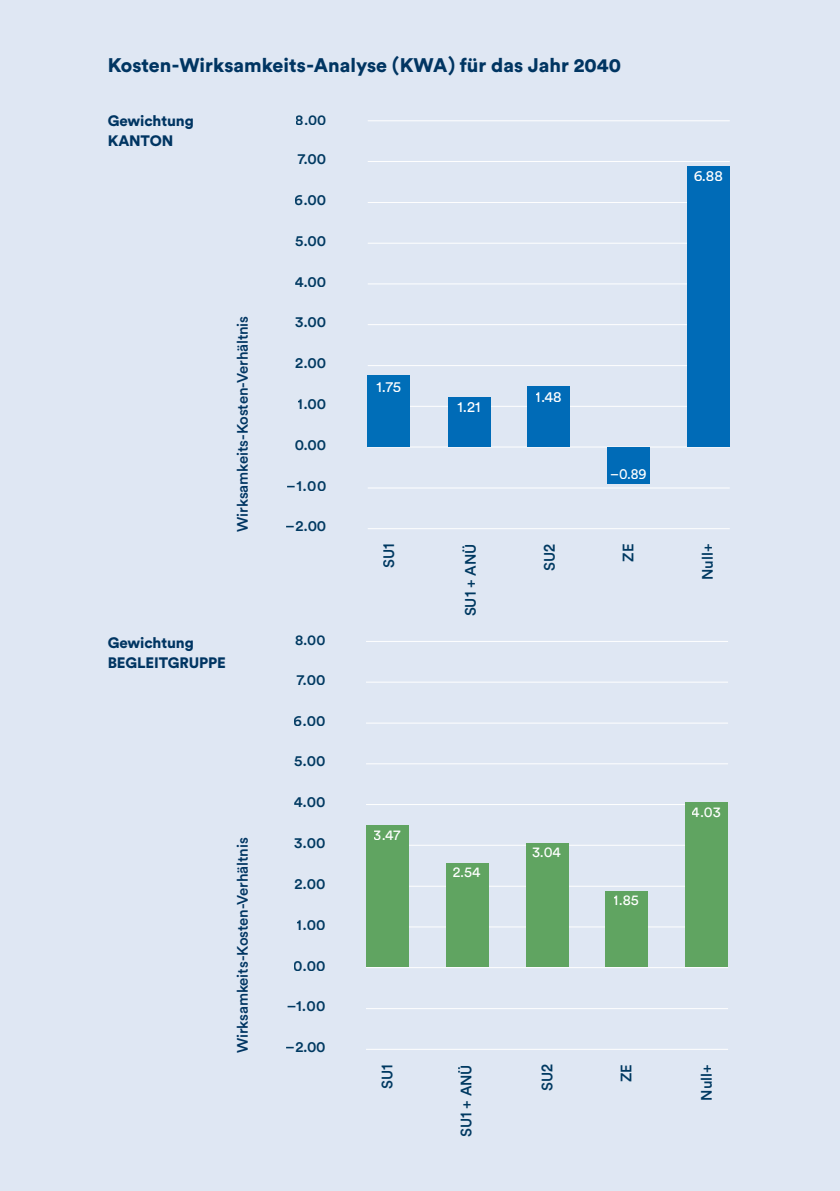
<style>
.page{position:relative;width:840px;height:1191px;background:#fff}
.page>*{position:absolute;margin:0;border:0;box-sizing:border-box;transform-origin:0 0}
.t1{font:900 19.4px "Circular Std";color:#003562}
.t2{font:500 15px "Circular Std";letter-spacing:-.005em;color:#003961}
.t3{font:500 15px "Circular Std";letter-spacing:-.01em;color:#003562}
.t4{font:900 15px/20px "Circular Std";letter-spacing:-.01em;color:#003562}
.t5{font:15px "Circular Std";color:#fff}
.t6{font:15px "Circular Std";color:#fff;scale:.93 1}
.t7{font:14.6px "Circular Std";color:#fff}
.t8{font:500 14.6px "Circular Std";color:#003961}
.s1{font-size:16.4px}
</style>
<div class="page">
<div style="left:0;top:0;width:839px;height:1191px;background:#dfe7f3"></div>
<hr style="left:367px;top:120px;width:362px;height:1px;background:#fff">
<hr style="left:367px;top:161px;width:362px;height:1px;background:#fff">
<hr style="left:367px;top:202px;width:362px;height:1px;background:#fff">
<hr style="left:367px;top:243px;width:362px;height:1px;background:#fff">
<hr style="left:367px;top:283px;width:362px;height:1px;background:#fff">
<hr style="left:367px;top:324px;width:362px;height:1px;background:#fff">
<hr style="left:367px;top:365px;width:362px;height:1px;background:#fff">
<hr style="left:367px;top:406px;width:362px;height:1px;background:#fff">
<hr style="left:367px;top:487px;width:362px;height:1px;background:#fff">
<hr style="left:367px;top:528px;width:362px;height:1px;background:#fff">
<hr style="left:367px;top:446px;width:362px;height:1px;background:#fff">
<div style="left:686px;top:166px;width:43px;height:280px;background:#006bb7"></div>
<div style="left:367px;top:375px;width:43px;height:71px;background:#006eb8"></div>
<div style="left:447px;top:397px;width:43px;height:49px;background:#006bb7"></div>
<div style="left:527px;top:386px;width:42px;height:60px;background:#006bb7"></div>
<div style="left:606px;top:447px;width:43px;height:37px;background:#006bb7"></div>
<hr style="left:366px;top:641px;width:361px;height:1px;background:#fff">
<hr style="left:366px;top:681px;width:361px;height:1px;background:#fff">
<hr style="left:366px;top:722px;width:361px;height:1px;background:#fff">
<hr style="left:366px;top:763px;width:361px;height:1px;background:#fff">
<hr style="left:366px;top:804px;width:361px;height:1px;background:#fff">
<hr style="left:366px;top:844px;width:361px;height:1px;background:#fff">
<hr style="left:366px;top:885px;width:361px;height:1px;background:#fff">
<hr style="left:366px;top:926px;width:361px;height:1px;background:#fff">
<hr style="left:366px;top:1008px;width:361px;height:1px;background:#fff">
<hr style="left:366px;top:1048px;width:361px;height:1px;background:#fff">
<hr style="left:366px;top:967px;width:361px;height:1px;background:#fff">
<div style="left:366px;top:825px;width:42px;height:142px;background:#60a461"></div>
<div style="left:445px;top:863px;width:43px;height:104px;background:#60a461"></div>
<div style="left:525px;top:843px;width:43px;height:124px;background:#60a461"></div>
<div style="left:605px;top:891px;width:42px;height:76px;background:#60a461"></div>
<div style="left:684px;top:802px;width:43px;height:165px;background:#60a461"></div>
<p class="t1" style="left:108px;top:55px;width:514px">Kosten-Wirksamkeits-Analyse (KWA) für das Jahr 2040</p>
<p class="t4" style="left:108px;top:111px;width:87px">Gewichtung<br>KANTON</p>
<p class="t3" style="left:236px;top:531px;width:217px;rotate:-90deg">Wirksamkeits-Kosten-Verhältnis</p>
<p class="t8" style="left:296px;top:111px;width:32px">8.00</p>
<p class="t2" style="left:297px;top:150px;width:30px">7.00</p>
<p class="t2" style="left:294px;top:191px;width:33px">6.00</p>
<p class="t2" style="left:295px;top:232px;width:33px">5.00</p>
<p class="t2" style="left:294px;top:272px;width:33px">4.00</p>
<p class="t2" style="left:295px;top:313px;width:33px">3.00</p>
<p class="t2" style="left:295px;top:354px;width:33px">2.00</p>
<p class="t2" style="left:298px;top:395px;width:30px">1.00</p>
<p class="t2" style="left:294px;top:436px;width:33px">0.00</p>
<p class="t2" style="left:286px;top:476px;width:41px">–1.00</p>
<p class="t2" style="left:286px;top:517px;width:42px">–2.00</p>
<p class="t4" style="left:108px;top:632px;width:119px">Gewichtung<br>BEGLEITGRUPPE</p>
<p class="t3" style="left:236px;top:1053px;width:217px;rotate:-90deg">Wirksamkeits-Kosten-Verhältnis</p>
<p class="t8" style="left:295px;top:632px;width:32px">8.00</p>
<p class="t2" style="left:297px;top:671px;width:30px">7.00</p>
<p class="t2" style="left:294px;top:711px;width:33px">6.00</p>
<p class="t2" style="left:294px;top:752px;width:33px">5.00</p>
<p class="t2" style="left:293px;top:793px;width:33px">4.00</p>
<p class="t2" style="left:294px;top:834px;width:33px">3.00</p>
<p class="t2" style="left:294px;top:875px;width:33px">2.00</p>
<p class="t2" style="left:297px;top:915px;width:30px">1.00</p>
<p class="t2" style="left:293px;top:956px;width:33px">0.00</p>
<p class="t2" style="left:286px;top:997px;width:41px">–1.00</p>
<p class="t2" style="left:286px;top:1038px;width:41px">–2.00</p>
<p class="t5" style="left:692px;top:167px;width:31px">6.88</p>
<p class="t5" style="left:376px;top:378px;width:26px">1.75</p>
<p class="t5" style="left:457px;top:398px;width:24px">1.21</p>
<p class="t5" style="left:535px;top:388px;width:27px">1.48</p>
<p class="t6" style="left:609px;top:465px;width:41px">–0.89</p>
<p class="t2" style="left:380px;top:568px;width:26px;rotate:-90deg">SU<span class="s1">1</span></p>
<p class="t2" style="left:540px;top:571px;width:28px;rotate:-90deg">SU<span class="s1">2</span></p>
<p class="t2" style="left:461px;top:616px;width:74px;rotate:-90deg">SU<span class="s1">1</span> + ANÜ</p>
<p class="t2" style="left:619px;top:562px;width:20px;rotate:-90deg">ZE</p>
<p class="t2" style="left:698px;top:580px;width:38px;rotate:-90deg">Null+</p>
<p class="t7" style="left:373px;top:826px;width:28px">3.47</p>
<p class="t7" style="left:452px;top:863px;width:30px">2.54</p>
<p class="t7" style="left:531px;top:843px;width:30px">3.04</p>
<p class="t7" style="left:613px;top:891px;width:26px">1.85</p>
<p class="t7" style="left:691px;top:803px;width:30px">4.03</p>
<p class="t2" style="left:378px;top:1089px;width:26px;rotate:-90deg">SU<span class="s1">1</span></p>
<p class="t2" style="left:538px;top:1091px;width:28px;rotate:-90deg">SU<span class="s1">2</span></p>
<p class="t2" style="left:457px;top:1137px;width:74px;rotate:-90deg">SU<span class="s1">1</span> + ANÜ</p>
<p class="t2" style="left:617px;top:1082px;width:20px;rotate:-90deg">ZE</p>
<p class="t2" style="left:697px;top:1100px;width:38px;rotate:-90deg">Null+</p>
</div>
